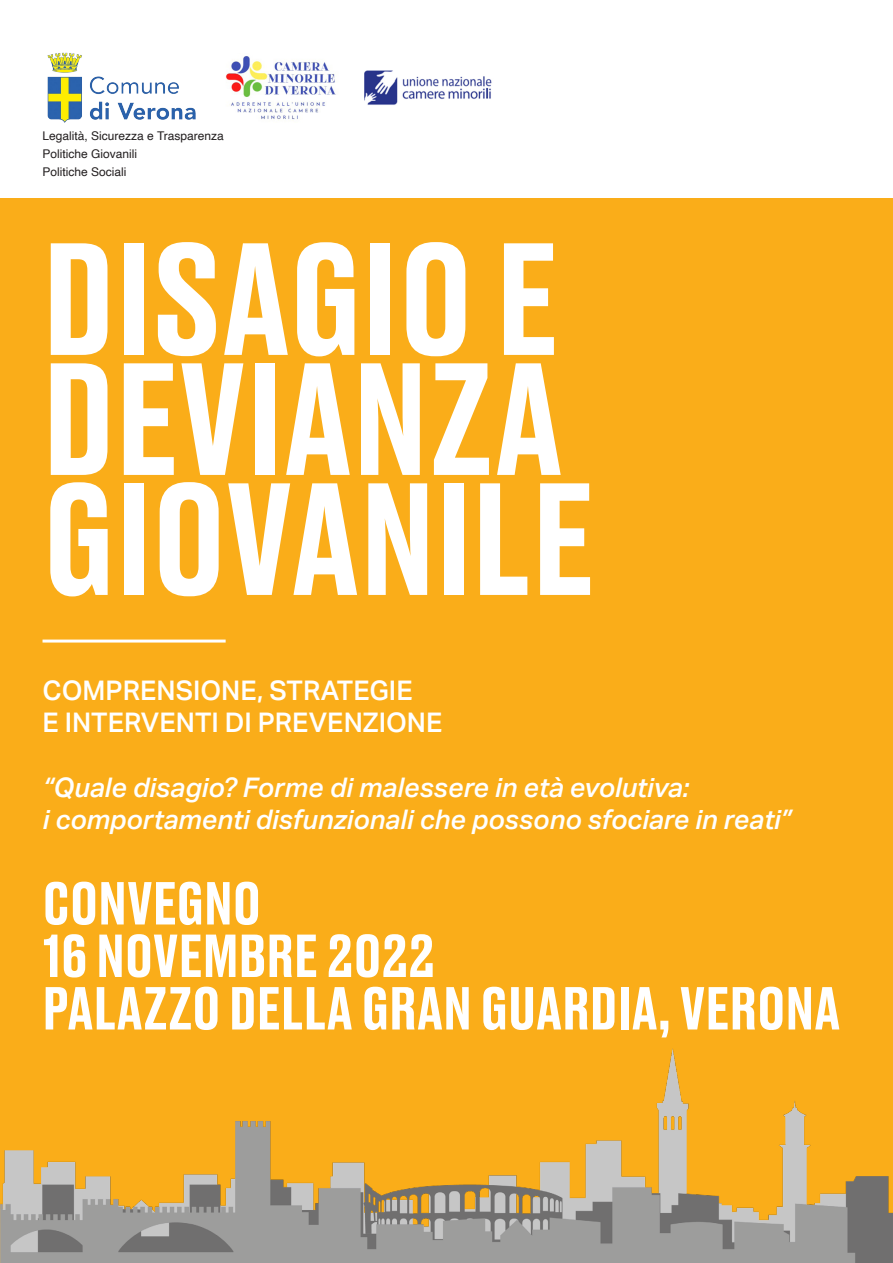
<style>
.page{position:relative;width:893px;height:1263px;background:#fff}
.page>*{position:absolute;margin:0;border:0;box-sizing:border-box;transform-origin:0 0}
.t1{font:500 150px "Druk Text Trial";color:#fff}
.t2{font:500 57px "Druk Text Trial";color:#fff}
.t3{font:italic 500 27px "Aktiv Grotesk";color:#fff}
.t4{font:500 27px "Aktiv Grotesk";color:#fff}
.t5{font:12px/18px "Helvetica";color:#231f20}
</style>
<div class="page">
<img style="left:47px;top:52px;width:149px;height:71px">
<img style="left:226px;top:56px;width:110px;height:64px">
<img style="left:365px;top:70px;width:127px;height:35px">
<div style="left:0;top:199px;width:893px;height:1064px;background:#faad19"></div>
<hr style="left:43px;top:639px;width:183px;height:3px;background:#fff">
<img style="left:0;top:1049px;width:893px;height:214px">
<p class="t5" style="left:43px;top:127px;width:183px">Legalità, Sicurezza e Trasparenza<br>Politiche Giovanili<br>Politiche Sociali</p>
<p class="t1" style="left:43px;top:241px;width:518px">DISAGIO E</p>
<p class="t1" style="left:43px;top:361px;width:523px">DEVIANZA</p>
<p class="t1" style="left:43px;top:481px;width:554px">GIOVANILE</p>
<p class="t4" style="left:43px;top:674px;width:371px">COMPRENSIONE, STRATEGIE</p>
<p class="t4" style="left:43px;top:707px;width:401px">E INTERVENTI DI PREVENZIONE</p>
<p class="t3" style="left:43px;top:772px;width:648px">“Quale disagio? Forme di malessere in età evolutiva:</p>
<p class="t3" style="left:43px;top:804px;width:750px">i comportamenti disfunzionali che possono sfociare in reati”</p>
<p class="t2" style="left:43px;top:881px;width:220px">CONVEGNO</p>
<p class="t2" style="left:43px;top:934px;width:394px">16 NOVEMBRE 2022</p>
<p class="t2" style="left:43px;top:986px;width:799px">PALAZZO DELLA GRAN GUARDIA, VERONA</p>
</div>
